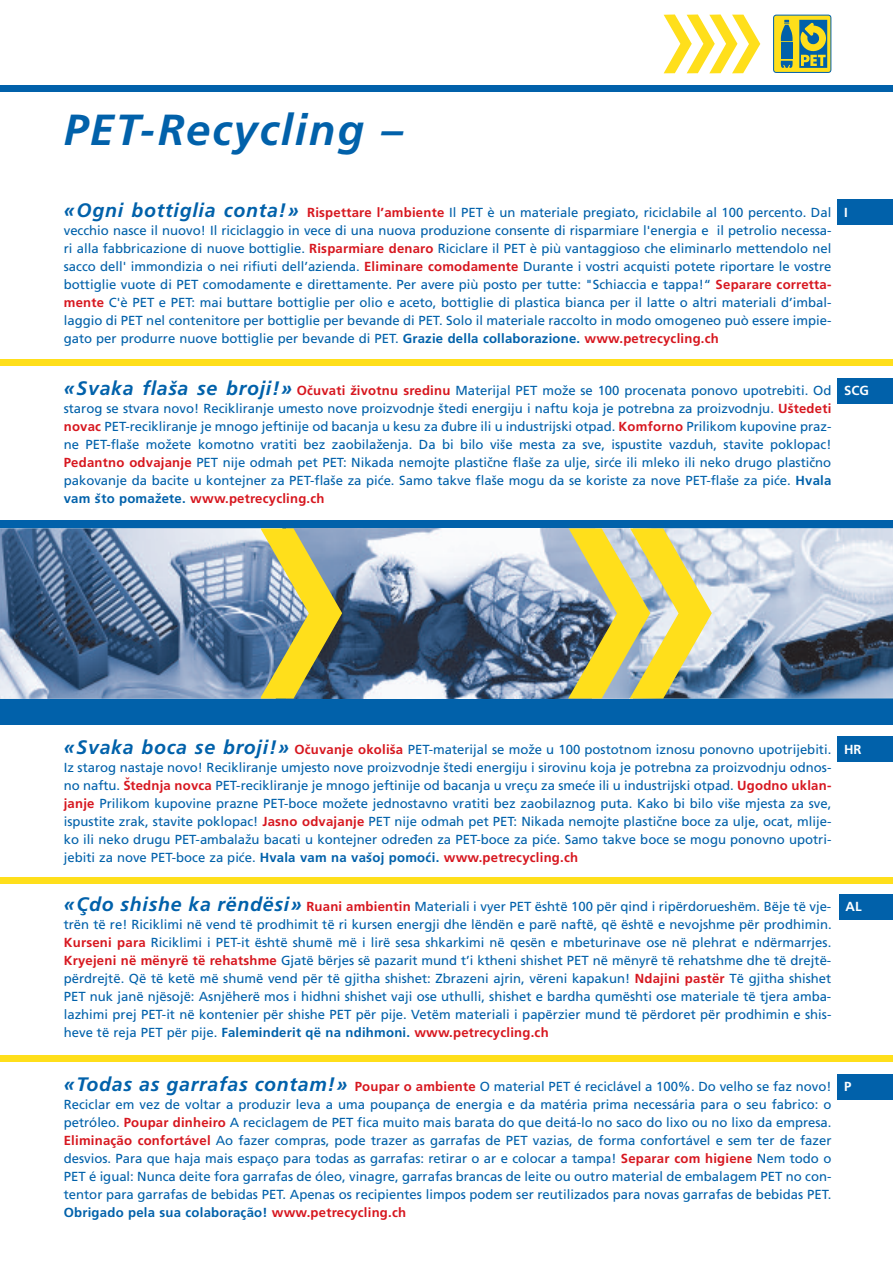
<style>
.page{position:relative;width:893px;height:1263px;background:#fff}
.page>*{position:absolute;margin:0;border:0;box-sizing:border-box;transform-origin:0 0}
.t1{font:italic 700 43.5px "Frutiger";letter-spacing:.045em;color:#0161aa}
.t2{font:13.2px/18px "Frutiger";color:#0161aa;text-align:justify}
.t3{font:700 13.2px "Frutiger";color:#fff}
.s1{font-weight:700;font-style:italic;font-size:19.5px}
.s2{font-weight:700;color:#d7171f}
.s3{font-weight:700}
.s4{font-size:13.5px}
.s5{font-weight:700;font-size:13.5px}
</style>
<div class="page">
<div style="left:0;top:520px;width:893px;height:204px;background:#0161aa"></div>
<img style="left:342px;top:528px;width:226px;height:170px">
<img style="left:0;top:528px;width:325px;height:171px">
<svg style="left:261px;top:528px;width:81px;height:170px;background:#a5a86c"></svg>
<img style="left:712px;top:528px;width:181px;height:170px">
<svg style="left:568px;top:528px;width:144px;height:170px;background:#c9c375"></svg>
<div style="left:0;top:359px;width:893px;height:6px;background:#ffdf1b"></div>
<div style="left:0;top:877px;width:893px;height:7px;background:#ffdf1b"></div>
<div style="left:0;top:1055px;width:893px;height:6px;background:#ffdf1b"></div>
<div style="left:0;top:85px;width:893px;height:6px;background:#0161aa"></div>
<svg style="left:664px;top:15px;width:96px;height:58px"></svg>
<svg style="left:773px;top:15px;width:58px;height:58px;background:#95aa57"></svg>
<div style="left:838px;top:378px;width:55px;height:26px;background:#0161aa"></div>
<div style="left:838px;top:736px;width:55px;height:26px;background:#0161aa"></div>
<div style="left:839px;top:894px;width:54px;height:26px;background:#0161aa"></div>
<div style="left:838px;top:1074px;width:55px;height:25px;background:#0161aa"></div>
<div style="left:838px;top:199px;width:55px;height:26px;background:#0161aa"></div>
<h1 class="t1" style="left:64px;top:112px;width:341px">PET-Recycling –</h1>
<p class="t2" style="left:64px;top:204px;width:769px"><span class="s1">«Ogni bottiglia conta!»</span> <span class="s2">Rispettare l’ambiente</span> Il PET è un materiale pregiato, riciclabile al 100 percento. Dal vecchio nasce il nuovo! Il riciclaggio in vece di una nuova produzione consente di risparmiare l'energia e il petrolio necessa&shy;ri alla fabbricazione di nuove bottiglie. <span class="s2">Risparmiare denaro</span> Riciclare il PET è più vantaggioso che eliminarlo mettendolo nel sacco dell' immondizia o nei rifiuti dell’azienda. <span class="s2">Eliminare comodamente</span> Durante i vostri acquisti potete riportare le vostre bottiglie vuote di PET comodamente e direttamente. Per avere più posto per tutte: "Schiaccia e tappa!“ <span class="s2">Separare corretta&shy;mente</span> C'è PET e PET: mai buttare bottiglie per olio e aceto, bottiglie di plastica bianca per il latte o altri materiali d’imbal&shy;laggio di PET nel contenitore per bottiglie per bevande di PET. Solo il materiale raccolto in modo omogeneo può essere impie&shy;gato per produrre nuove bottiglie per bevande di PET. <span class="s3">Grazie della collaborazione.</span> <span class="s2">www.petrecycling.ch</span></p>
<p class="t3" style="left:844px;top:207px;width:5px">I</p>
<p class="t2" style="left:64px;top:383px;width:769px"><span class="s1">«Svaka flasˇa se broji!»</span> <span class="s2">Ocˇuvati zˇivotnu sredinu</span> Materijal PET moz<span class="s4">ˇ</span>e se 100 procenata ponovo upotrebiti. Od starog se stvara novo! Recikliranje umesto nove proizvodnje sˇtedi energiju i naftu koja je potrebna za proizvodnju. <span class="s2">Usˇtedeti novac</span> PET-recikliranje je mnogo jeftinije od bacanja u kesu za d¯ubre ili u industrijski otpad. <span class="s2">Komforno</span> Prilikom kupovine praz&shy;ne PET-flasˇe moz<span class="s4">ˇ</span>ete komotno vratiti bez zaobilaz<span class="s4">ˇ</span>enja. Da bi bilo visˇe mesta za sve, ispustite vazduh, stavite poklopac!<br><span class="s2">Pedantno odvajanje</span> PET nije odmah pet PET: Nikada nemojte plastic<span class="s4">ˇ</span>ne flasˇe za ulje, sirc´e ili mleko ili neko drugo plastic<span class="s4">ˇ</span>no pakovanje da bacite u kontejner za PET-flasˇe za pic´e. Samo takve flasˇe mogu da se koriste za nove PET-flasˇe za pic´e. <span class="s3">Hvala vam sˇto pomaz</span><span class="s5">ˇ</span><span class="s3">ete.</span> <span class="s2">www.petrecycling.ch</span></p>
<p class="t3" style="left:844px;top:385px;width:26px">SCG</p>
<p class="t2" style="left:64px;top:741px;width:769px"><span class="s1">«Svaka boca se broji!»</span> <span class="s2">Ocˇuvanje okolisˇa</span> PET-materijal se moz<span class="s4">ˇ</span>e u 100 postotnom iznosu ponovno upotrijebiti.<br>Iz starog nastaje novo! Recikliranje umjesto nove proizvodnje sˇtedi energiju i sirovinu koja je potrebna za proizvodnju odnos&shy;no naftu. <span class="s2">S</span><sup>ˇ</sup><span class="s2">tednja novca</span> PET-recikliranje je mnogo jeftinije od bacanja u vreçu za smec´e ili u industrijski otpad. <span class="s2">Ugodno uklan&shy;janje</span> Prilikom kupovine prazne PET-boce moz<span class="s4">ˇ</span>ete jednostavno vratiti bez zaobilaznog puta. Kako bi bilo visˇe mjesta za sve, ispustite zrak, stavite poklopac! <span class="s2">Jasno odvajanje</span> PET nije odmah pet PET: Nikada nemojte plastic<span class="s4">ˇ</span>ne boce za ulje, ocat, mlije&shy;ko ili neko drugu PET-ambalaz<span class="s4">ˇ</span>u bacati u kontejner odred¯en za PET-boce za pic´e. Samo takve boce se mogu ponovno upotri&shy;jebiti za nove PET-boce za pic´e. <span class="s3">Hvala vam na vasˇoj pomoc´i.</span> <span class="s2">www.petrecycling.ch</span></p>
<p class="t2" style="left:64px;top:899px;width:769px"><span class="s1">«Çdo shishe ka rëndësi»</span> <span class="s2">Ruani ambientin</span> Materiali i vyer PET është 100 për qind i ripërdorueshëm. Bëje të vje&shy;trën të re! Riciklimi në vend të prodhimit të ri kursen energji dhe lëndën e parë naftë, që është e nevojshme për prodhimin.<br><span class="s2">Kurseni para</span> Riciklimi i PET-it është shumë më i lirë sesa shkarkimi në qesën e mbeturinave ose në plehrat e ndërmarrjes.<br><span class="s2">Kryejeni në mënyrë të rehatshme</span> Gjatë bërjes së pazarit mund t’i ktheni shishet PET në mënyrë të rehatshme dhe të drejtë&shy;përdrejtë. Që të ketë më shumë vend për të gjitha shishet: Zbrazeni ajrin, vëreni kapakun! <span class="s2">Ndajini pastër</span> Të gjitha shishet PET nuk janë njësojë: Asnjëherë mos i hidhni shishet vaji ose uthulli, shishet e bardha qumështi ose materiale të tjera amba&shy;lazhimi prej PET-it në kontenier për shishe PET për pije. Vetëm materiali i papërzier mund të përdoret për prodhimin e shis&shy;heve të reja PET për pije. <span class="s3">Faleminderit që na ndihmoni.</span> <span class="s2">www.petrecycling.ch</span></p>
<p class="t2" style="left:64px;top:1078px;width:769px"><span class="s1">«Todas as garrafas contam!»</span> <span class="s2">Poupar o ambiente</span> O material PET é reciclável a 100%. Do velho se faz novo!<br>Reciclar em vez de voltar a produzir leva a uma poupança de energia e da matéria prima necessária para o seu fabrico: o petróleo. <span class="s2">Poupar dinheiro</span> A reciclagem de PET fica muito mais barata do que deitá-lo no saco do lixo ou no lixo da empresa.<br><span class="s2">Eliminação confortável</span> Ao fazer compras, pode trazer as garrafas de PET vazias, de forma confortável e sem ter de fazer desvios. Para que haja mais espaço para todas as garrafas: retirar o ar e colocar a tampa! <span class="s2">Separar com higiene</span> Nem todo o PET é igual: Nunca deite fora garrafas de óleo, vinagre, garrafas brancas de leite ou outro material de embalagem PET no con&shy;tentor para garrafas de bebidas PET. Apenas os recipientes limpos podem ser reutilizados para novas garrafas de bebidas PET.<br><span class="s3">Obrigado pela sua colaboração!</span> <span class="s2">www.petrecycling.ch</span></p>
<p class="t3" style="left:844px;top:744px;width:19px">HR</p>
<p class="t3" style="left:846px;top:901px;width:18px">AL</p>
<p class="t3" style="left:844px;top:1081px;width:9px">P</p>
</div>
